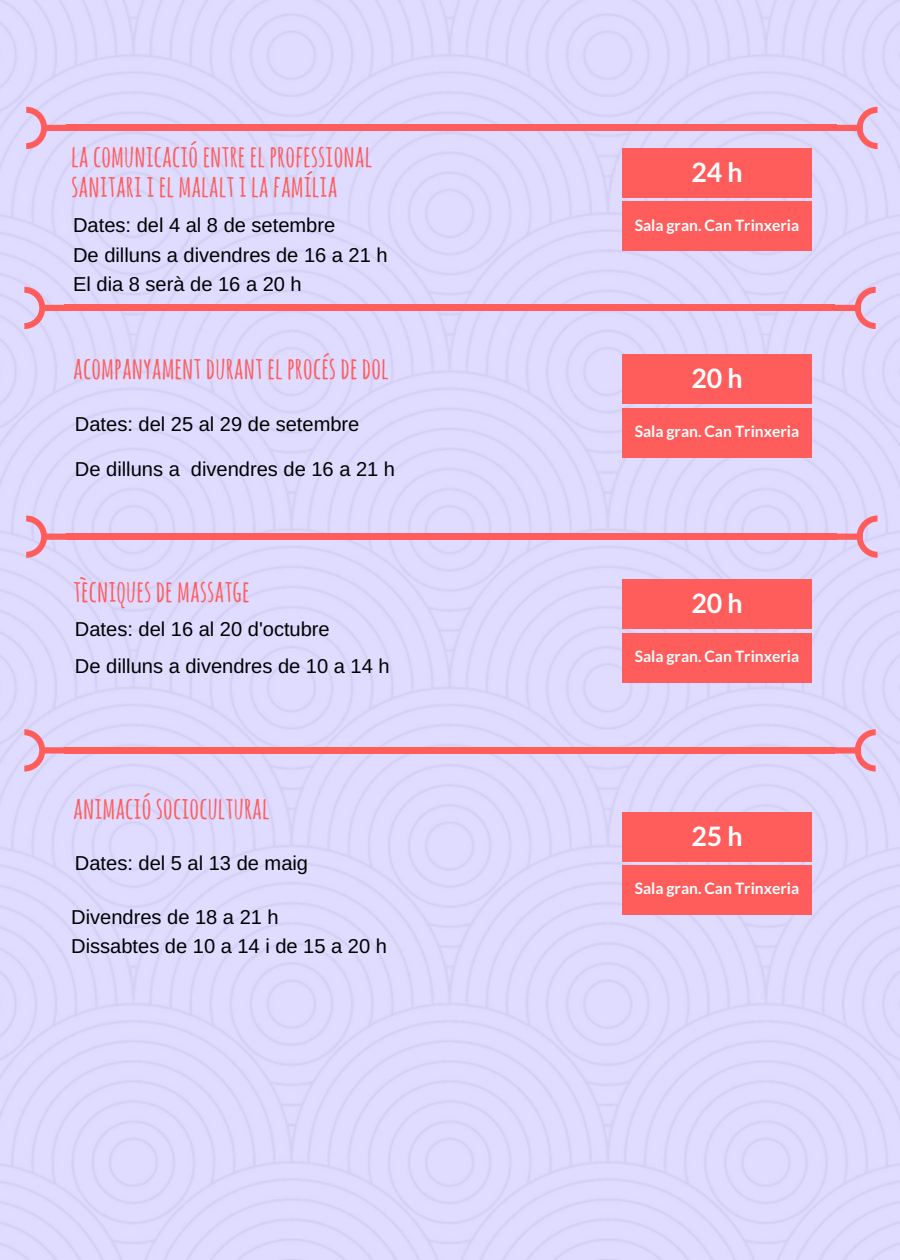
<style>
.page{position:relative;width:900px;height:1260px;background:#fff}
.page>*{position:absolute;margin:0;border:0;box-sizing:border-box;transform-origin:0 0}
.t1{font:700 30.25px/30px "Amatic SC";color:#ff5c5c}
.t2{font:700 26.75px "Lato";letter-spacing:.095em;color:#fff}
.t3{font:20px/28px "Arimo";color:#000}
.t4{font:700 15.75px "Lato";color:#fff}
</style>
<div class="page">
<img style="left:0;top:0;width:900px;height:1260px">
<div style="left:623px;top:202px;width:189px;height:49px;background:#ff5c5c"></div>
<div style="left:623px;top:148px;width:189px;height:50px;background:#ff5c5c"></div>
<div style="left:623px;top:865px;width:189px;height:50px;background:#ff5c5c"></div>
<div style="left:623px;top:812px;width:189px;height:50px;background:#ff5c5c"></div>
<div style="left:66px;top:125px;width:770px;height:6px;background:#ff5c5c"></div>
<svg style="left:835px;top:107px;width:43px;height:42px;background:#e6b8d2"></svg>
<svg style="left:26px;top:107px;width:42px;height:42px;background:#e6b8d2"></svg>
<div style="left:64px;top:305px;width:771px;height:6px;background:#ff5c5c"></div>
<svg style="left:833px;top:287px;width:43px;height:42px;background:#e6b8d2"></svg>
<svg style="left:24px;top:287px;width:42px;height:42px;background:#e6b8d2"></svg>
<div style="left:623px;top:408px;width:189px;height:50px;background:#ff5c5c"></div>
<div style="left:623px;top:354px;width:189px;height:50px;background:#ff5c5c"></div>
<div style="left:66px;top:534px;width:770px;height:6px;background:#ff5c5c"></div>
<svg style="left:835px;top:516px;width:43px;height:42px;background:#e5b8d2"></svg>
<svg style="left:26px;top:516px;width:42px;height:42px;background:#e5b8d1"></svg>
<div style="left:623px;top:633px;width:189px;height:49px;background:#ff5c5c"></div>
<div style="left:623px;top:579px;width:189px;height:50px;background:#ff5c5c"></div>
<div style="left:64px;top:747px;width:771px;height:7px;background:#ff5c5c"></div>
<svg style="left:833px;top:729px;width:43px;height:43px;background:#e5b9d3"></svg>
<svg style="left:24px;top:729px;width:42px;height:43px;background:#e6b9d3"></svg>
<h1 class="t1" style="left:71px;top:140px;width:303px">LACOMUNICACIÓENTRE EL PROFESSIONAL<br>SANITARI I EL MALALT I LAFAMÍLIA</h1>
<p class="t3" style="left:73px;top:212px;width:264px">Dates: del 4 al 8 de setembre</p>
<p class="t3" style="left:73px;top:242px;width:316px">De dilluns a divendres de 16 a 21 h<br>El dia 8 serà de 16 a 20 h</p>
<h1 class="t1" style="left:73px;top:352px;width:317px">ACOMPANYAMENTDURANT EL PROCÉSDEDOL</h1>
<p class="t3" style="left:75px;top:410px;width:286px">Dates: del 25 al 29 de setembre</p>
<p class="t3" style="left:75px;top:455px;width:322px">De dilluns a divendres de 16 a 21 h</p>
<h1 class="t1" style="left:73px;top:575px;width:178px">TÈCNIQUESDE MASSATGE</h1>
<p class="t3" style="left:75px;top:615px;width:256px">Dates: del 16 al 20 d'octubre</p>
<p class="t3" style="left:75px;top:652px;width:316px">De dilluns a divendres de 10 a 14 h</p>
<h1 class="t1" style="left:73px;top:793px;width:198px">ANIMACIÓSOCIOCULTURAL</h1>
<p class="t3" style="left:75px;top:849px;width:235px">Dates: del 5 al 13 de maig</p>
<p class="t3" style="left:71px;top:903px;width:317px">Divendres de 18 a 21 h<br>Dissabtes de 10 a 14 i de 15 a 20 h</p>
<h2 class="t2" style="left:691px;top:155px;width:53px">24h</h2>
<p class="t4" style="left:635px;top:215px;width:166px">Sala gran. Can Trinxeria</p>
<h2 class="t2" style="left:691px;top:362px;width:53px">20h</h2>
<p class="t4" style="left:635px;top:421px;width:166px">Sala gran. Can Trinxeria</p>
<h2 class="t2" style="left:691px;top:587px;width:53px">20h</h2>
<p class="t4" style="left:635px;top:646px;width:166px">Sala gran. Can Trinxeria</p>
<h2 class="t2" style="left:691px;top:819px;width:53px">25h</h2>
<p class="t4" style="left:635px;top:879px;width:166px">Sala gran. Can Trinxeria</p>
</div>
